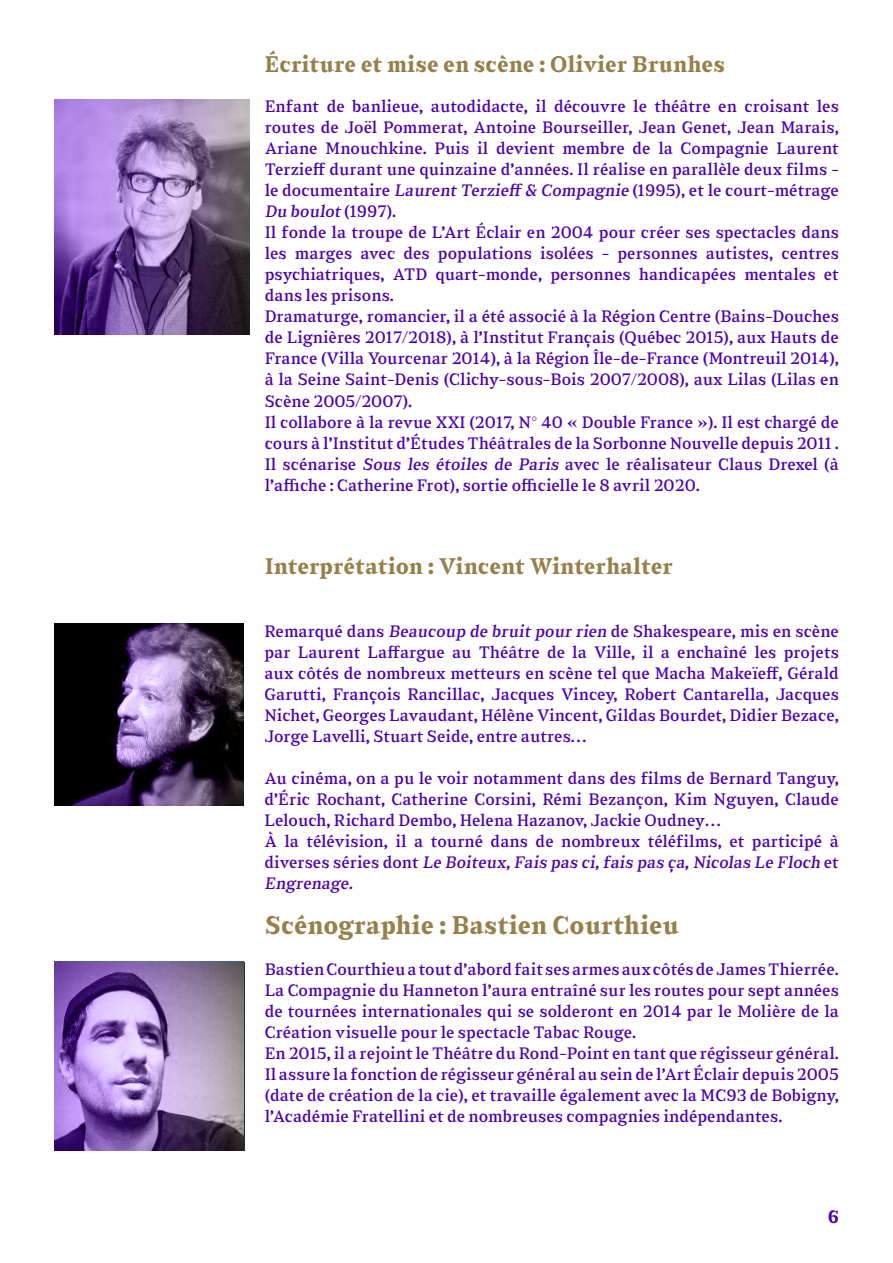
<style>
.page{position:relative;width:893px;height:1263px;background:#fff}
.page>*{position:absolute;margin:0;border:0;box-sizing:border-box;transform-origin:0 0}
.t1{font:700 25.5px "Sabre";color:#96804a}
.t2{font:700 22.5px "Sabre";color:#96804a}
.t3{font:700 18px "Sabre";color:#4b00b0}
.t4{font:16.5px/21px "Sabre";color:#4b00b0}
</style>
<div class="page">
<svg style="left:54px;top:99px;width:195px;height:235px;background:#8165a0"></svg>
<svg style="left:54px;top:623px;width:189px;height:182px;background:#3b3047"></svg>
<svg style="left:55px;top:962px;width:189px;height:188px;background:#9277af"></svg>
<h2 class="t2" style="left:265px;top:50px;width:462px">Écriture et mise en scène : Olivier Brunhes</h2>
<p class="t4" style="left:265px;top:96px;width:576px">Enfant de banlieue, autodidacte, il découvre le théâtre en croisant les routes de Joël Pommerat, Antoine Bourseiller, Jean Genet, Jean Marais, Ariane Mnouchkine. Puis il devient membre de la Compagnie Laurent Terzieff durant une quinzaine d’années. Il réalise en parallèle deux films - le documentaire Laurent Terzieff &amp; Compagnie (1995), et le court-métrage Du boulot (1997).<br>Il fonde la troupe de L’Art Éclair en 2004 pour créer ses spectacles dans les marges avec des populations isolées - personnes autistes, centres psychiatriques, ATD quart-monde, personnes handicapées mentales et dans les prisons.<br>Dramaturge, romancier, il a été associé à la Région Centre (Bains-Douches de Lignières 2017/2018), à l’Institut Français (Québec 2015), aux Hauts de France (Villa Yourcenar 2014), à la Région Île-de-France (Montreuil 2014), à la Seine Saint-Denis (Clichy-sous-Bois 2007/2008), aux Lilas (Lilas en Scène 2005/2007).<br>Il collabore à la revue XXI (2017, N° 40 « Double France »). Il est chargé de cours à l’Institut d’Études Théâtrales de la Sorbonne Nouvelle depuis 2011 .<br>Il scénarise Sous les étoiles de Paris avec le réalisateur Claus Drexel (à l’affiche : Catherine Frot), sortie officielle le 8 avril 2020.</p>
<h2 class="t2" style="left:265px;top:552px;width:410px">Interprétation : Vincent Winterhalter</h2>
<p class="t4" style="left:265px;top:620px;width:576px;text-align:justify">Remarqué dans Beaucoup de bruit pour rien de Shakespeare, mis en scène par Laurent Laffargue au Théâtre de la Ville, il a enchaîné les projets aux côtés de nombreux metteurs en scène tel que Macha Makeïeff, Gérald Garutti, François Rancillac, Jacques Vincey, Robert Cantarella, Jacques Nichet, Georges Lavaudant, Hélène Vincent, Gildas Bourdet, Didier Bezace, Jorge Lavelli, Stuart Seide, entre autres…</p>
<p class="t4" style="left:265px;top:767px;width:576px">Au cinéma, on a pu le voir notamment dans des films de Bernard Tanguy, d’Éric Rochant, Catherine Corsini, Rémi Bezançon, Kim Nguyen, Claude Lelouch, Richard Dembo, Helena Hazanov, Jackie Oudney…<br>À la télévision, il a tourné dans de nombreux téléfilms, et participé à dive r s e s s é r i e s d o n t Le Boiteux,Fais pas ci,fais pas ça,Nicolas Le Floch e t Engrenage.</p>
<h1 class="t1" style="left:265px;top:909px;width:416px">Scénographie : Bastien Courthieu</h1>
<p class="t4" style="left:265px;top:959px;width:576px">Bastien Courthieu a tout d’abord fait ses armes aux côtés de James Thierrée.<br>La Compagnie du Hanneton l’aura entraîné sur les routes pour sept années de tournées internationales qui se solderont en 2014 par le Molière de la Création visuelle pour le spectacle Tabac Rouge.<br>En 2015, il a rejoint le Théâtre du Rond-Point en tant que régisseur général.<br>Il assure la fonction de régisseur général au sein de l’Art Éclair depuis 2005 (date de création de la cie), et travaille également avec la MC93 de Bobigny, l’Académie Fratellini et de nombreuses compagnies indépendantes.</p>
<p class="t3" style="left:828px;top:1206px;width:13px">6</p>
</div>
